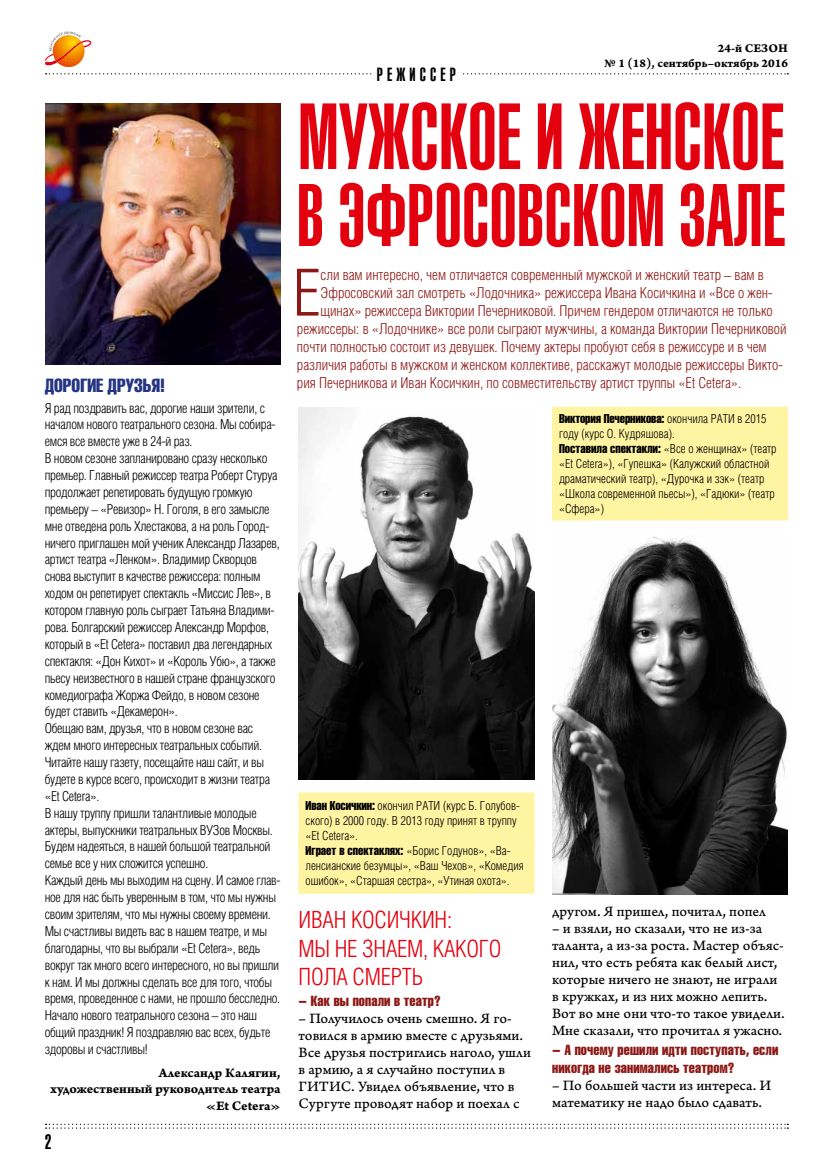
<style>
.page{position:relative;width:833px;height:1170px;background:#fff}
.page>*{position:absolute;margin:0;border:0;box-sizing:border-box;transform-origin:0 0}
.t1{font:92.12px "Helios Ultra Compressed";color:#e3000f;scale:.95 1}
.t2{font:87px "Helios Ultra Compressed";color:#e3000f;scale:.95 1}
.t3{font:300 65px "Helios Cond";color:#8c1916}
.t4{font:300 23.75px/28.5px "Helios Cond";letter-spacing:-.01em;color:#e3000f}
.t5{font:20.62px "Helios Ultra Compressed";color:#000}
.t6{font:18.75px "Helios Compressed";color:#253483}
.t7{font:18.75px "Helios Ultra Compressed";letter-spacing:.22em;color:#000}
.t8{font:300 15px "Helios Cond";color:#8c1916}
.t9{font:15px/16.9px "Arno Pro Caption";color:#000}
.t10{font:14.38px/18px "Helios Compressed";letter-spacing:.01em;color:#8c1916}
.t11{font:300 13.75px/16.9px "Helios Cond";letter-spacing:-.02em;color:#000}
.t12{font:13.75px/16.2px "Arno Pro Bold Caption";letter-spacing:-.005em;color:#000;text-align:right}
.t13{font:300 12.5px/15px "Helios Cond";color:#000}
.t14{font:12.5px "Helios Compressed";letter-spacing:-.01em;color:#000}
.t15{font:12.5px/15px "Arno Pro Bold Caption";color:#000;text-align:right}
.s1{font-family:"Helios Cond";font-weight:300}
.s2{font-family:"Helios Compressed";font-weight:400}
</style>
<div class="page">
<svg style="left:45px;top:31px;width:46px;height:36px"></svg>
<svg style="left:46px;top:73px;width:742px;height:1px"></svg>
<svg style="left:46px;top:1123px;width:742px;height:5px"></svg>
<div style="left:374px;top:53px;width:86px;height:37px;background:#fff"></div>
<img style="left:45px;top:103px;width:236px;height:261px">
<div style="left:552px;top:406px;width:236px;height:84px;background:#fff4a2"></div>
<div style="left:552px;top:436px;width:236px;height:84px;background:#fff4a2"></div>
<div style="left:298px;top:792px;width:236px;height:56px;background:#fff4a2"></div>
<div style="left:298px;top:837px;width:236px;height:56px;background:#fff4a2"></div>
<img style="left:298px;top:407px;width:236px;height:372px">
<img style="left:552px;top:536px;width:236px;height:358px">
<h3 class="t6" style="left:45px;top:374px;width:122px">ДОРОГИЕ ДРУЗЬЯ!</h3>
<p class="t11" style="left:45px;top:399px;width:237px">Я рад поздравить вас, дорогие наши зрители, с началом нового театрального сезона. Мы собира&shy;емся все вместе уже в 24-й раз.<br>В новом сезоне запланировано сразу несколько премьер. Главный режиссер театра Роберт Стуруа продолжает репетировать будущую громкую премьеру – «Ревизор» Н. Гоголя, в его замысле мне отведена роль Хлестакова, а на роль Город&shy;ничего приглашен мой ученик Александр Лазарев, артист театра «Ленком». Владимир Скворцов снова выступит в качестве режиссера: полным ходом он репетирует спектакль «Миссис Лев», в котором главную роль сыграет Татьяна Владими&shy;рова. Болгарский режиссер Александр Морфов, который в «Et Cetera» поставил два легендарных спектакля: «Дон Кихот» и «Король Убю», а также пьесу неизвестного в нашей стране французского комедиографа Жоржа Фейдо, в новом сезоне будет ставить «Декамерон».<br>Обещаю вам, друзья, что в новом сезоне вас ждем много интересных театральных событий.<br>Читайте нашу газету, посещайте наш сайт, и вы будете в курсе всего, происходит в жизни театра «Et Cetera».<br>В нашу труппу пришли талантливые молодые актеры, выпускники театральных ВУЗов Москвы.<br>Будем надеяться, в нашей большой театральной семье все у них сложится успешно.<br>Каждый день мы выходим на сцену. И самое глав&shy;ное для нас быть уверенным в том, что мы нужны своим зрителям, что мы нужны своему времени.<br>Мы счастливы видеть вас в нашем театре, и мы благодарны, что вы выбрали «Et Cetera», ведь вокруг так много всего интересного, но вы пришли к нам. И мы должны сделать все для того, чтобы время, проведенное с нами, не прошло бесследно.<br>Начало нового театрального сезона – это наш общий праздник! Я поздравляю вас всех, будьте здоровы и счастливы!</p>
<p class="t12" style="left:51px;top:1065px;width:231px">Александр Калягин,<br>художественный руководитель театра «Et Cetera»</p>
<h3 class="t5" style="left:45px;top:1129px;width:8px">2</h3>
<h3 class="t7" style="left:377px;top:63px;width:81px">РЕЖИССЕР</h3>
<p class="t15" style="left:604px;top:41px;width:185px">24-й СЕЗОН<br>№ 1 (18), сентябрь–октябрь 2016</p>
<h1 class="t1" style="left:298px;top:83px;width:513px">МУЖСКОЕ И ЖЕНСКОЕ</h1>
<h2 class="t2" style="left:297px;top:165px;width:516px">В ЭФРОСОВСКОМ ЗАЛЕ</h2>
<h3 class="t3" style="left:293px;top:256px;width:29px">Е</h3>
<p class="t8" style="left:321px;top:266px;width:445px">сли вам интересно, чем отличается современный мужской и женский театр – вам в</p>
<p class="t8" style="left:321px;top:284px;width:453px">Эфросовский зал смотреть «Лодочника» режиссера Ивана Косичкина и «Все о жен-</p>
<p class="t8" style="left:321px;top:302px;width:453px">щинах» режиссера Виктории Печерниковой. Причем гендером отличаются не только</p>
<p class="t8" style="left:297px;top:320px;width:491px">режиссеры: в «Лодочнике» все роли сыграют мужчины, а команда Виктории Печерниковой</p>
<p class="t8" style="left:297px;top:338px;width:471px">почти полностью состоит из девушек. Почему актеры пробуют себя в режиссуре и в чем</p>
<p class="t8" style="left:297px;top:356px;width:487px">различия работы в мужском и женском коллективе, расскажут молодые режиссеры Викто-</p>
<p class="t8" style="left:297px;top:374px;width:446px">рия Печерникова и Иван Косичкин, по совместительству артист труппы «Et Cetera».</p>
<p class="t14" style="left:559px;top:411px;width:209px">Виктория Печерникова: <span class="s1">окончила РАТИ в 2015</span></p>
<p class="t13" style="left:559px;top:426px;width:219px">году (курс О. Кудряшова).<br><span class="s2">Поставила спектакли:</span> «Все о женщинах» (театр «Et Cetera»), «Гупешка» (Калужский областной драматический театр), «Дурочка и зэк» (театр «Школа современной пьесы»), «Гадюки» (театр «Сфера»)</p>
<p class="t13" style="left:305px;top:797px;width:220px"><span class="s2">Иван Косичкин:</span> окончил РАТИ (курс Б. Голубов&shy;ского) в 2000 году. В 2013 году принят в труппу «Et Cetera».<br><span class="s2">Играет в спектаклях:</span> «Борис Годунов», «Ва&shy;ленсианские безумцы», «Ваш Чехов», «Комедия ошибок», «Старшая сестра», «Утиная охота».</p>
<h3 class="t4" style="left:298px;top:905px;width:204px">ИВАН КОСИЧКИН:<br>МЫ НЕ ЗНАЕМ, КАКОГО<br>ПОЛА СМЕРТЬ</h3>
<p class="t10" style="left:298px;top:991px;width:144px">– Как вы попали в театр?</p>
<p class="t9" style="left:298px;top:1010px;width:234px">– Получилось очень смешно. Я го&shy;товился в армию вместе с друзьями.<br>Все друзья постриглись наголо, ушли в армию, а я случайно поступил в ГИТИС. Увидел объявление, что в Сургуте проводят набор и поехал с</p>
<p class="t9" style="left:552px;top:903px;width:215px">другом. Я пришел, почитал, попел</p>
<p class="t9" style="left:552px;top:920px;width:234px">– и взяли, но сказали, что не из-за таланта, а из-за роста. Мастер объяс&shy;нил, что есть ребята как белый лист, которые ничего не знают, не играли в кружках, и из них можно лепить.<br>Вот во мне они что-то такое увидели.<br>Мне сказали, что прочитал я ужасно.</p>
<p class="t10" style="left:552px;top:1040px;width:228px">– А почему решили идти поступать, если никогда не занимались театром?</p>
<p class="t9" style="left:552px;top:1077px;width:221px">– По большей части из интереса. И математику не надо было сдавать.</p>
</div>
